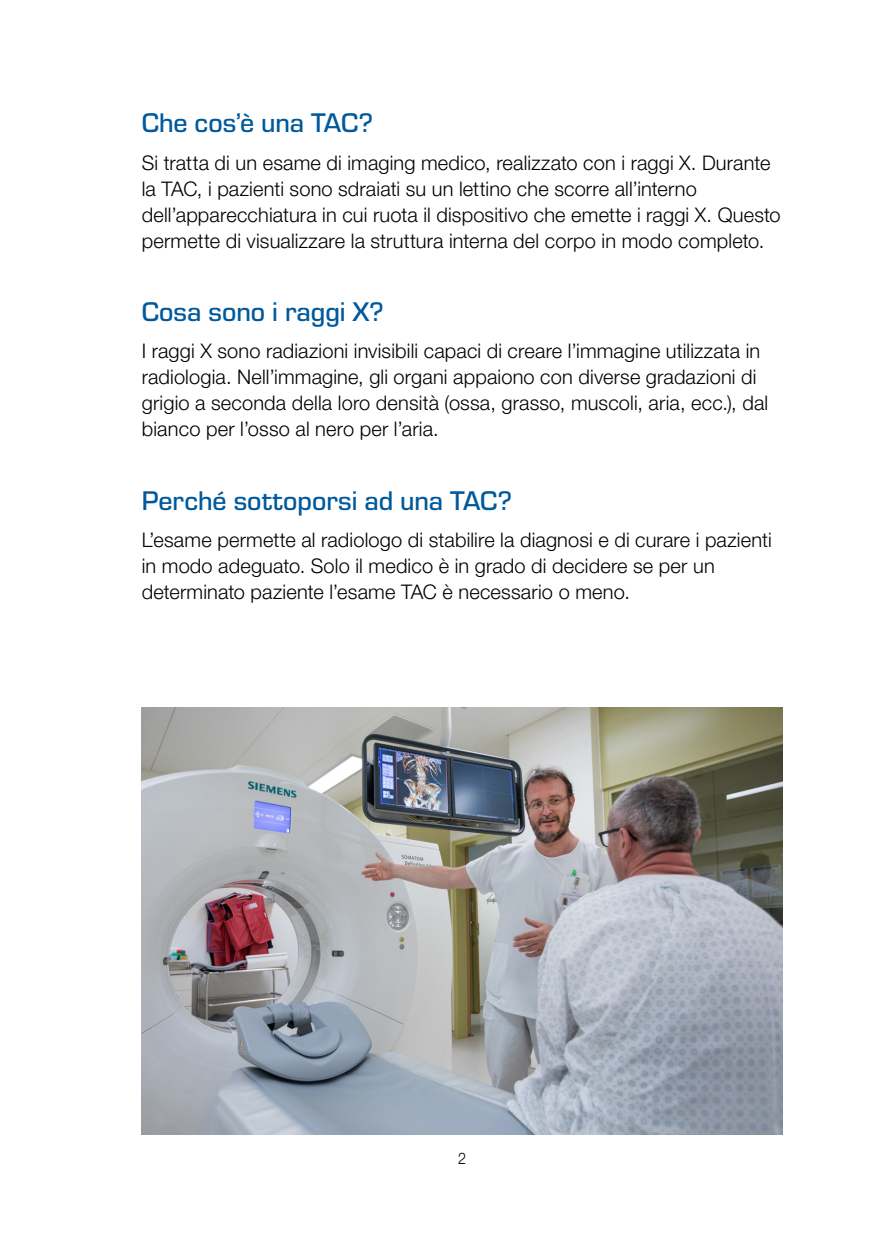
<style>
.page{position:relative;width:896px;height:1248px;background:#fff}
.page>*{position:absolute;margin:0;border:0;box-sizing:border-box;transform-origin:0 0}
.t1{font:500 28px "Eurostile";letter-spacing:-.005em;color:#00599b}
.t2{font:300 20px/26px "Helvetica Neue LT Pro";letter-spacing:.005em;color:#000}
.t3{font:300 16px "Helvetica Neue LT Pro";color:#000;scale:.9 1}
</style>
<div class="page">
<img style="left:142px;top:707px;width:640px;height:427px">
<p class="t1" style="left:142px;top:104px;width:233px">Che cos’è una TAC?</p>
<p class="t2" style="left:142px;top:149px;width:640px">Si tratta di un esame di imaging medico, realizzato con i raggi X. Durante la TAC, i pazienti sono sdraiati su un lettino che scorre all’interno dell’apparecchiatura in cui ruota il dispositivo che emette i raggi X. Questo permette di visualizzare la struttura interna del corpo in modo completo.</p>
<p class="t1" style="left:142px;top:292px;width:243px">Cosa sono i raggi X?</p>
<p class="t2" style="left:142px;top:337px;width:628px">I raggi X sono radiazioni invisibili capaci di creare l’immagine utilizzata in radiologia. Nell’immagine, gli organi appaiono con diverse gradazioni di grigio a seconda della loro densità (ossa, grasso, muscoli, aria, ecc.), dal bianco per l’osso al nero per l’aria.</p>
<p class="t1" style="left:142px;top:481px;width:372px">Perché sottoporsi ad una TAC?</p>
<p class="t2" style="left:142px;top:526px;width:631px">L’esame permette al radiologo di stabilire la diagnosi e di curare i pazienti in modo adeguato. Solo il medico è in grado di decidere se per un determinato paziente l’esame TAC è necessario o meno.</p>
<p class="t3" style="left:458px;top:1148px;width:10px">2</p>
</div>
